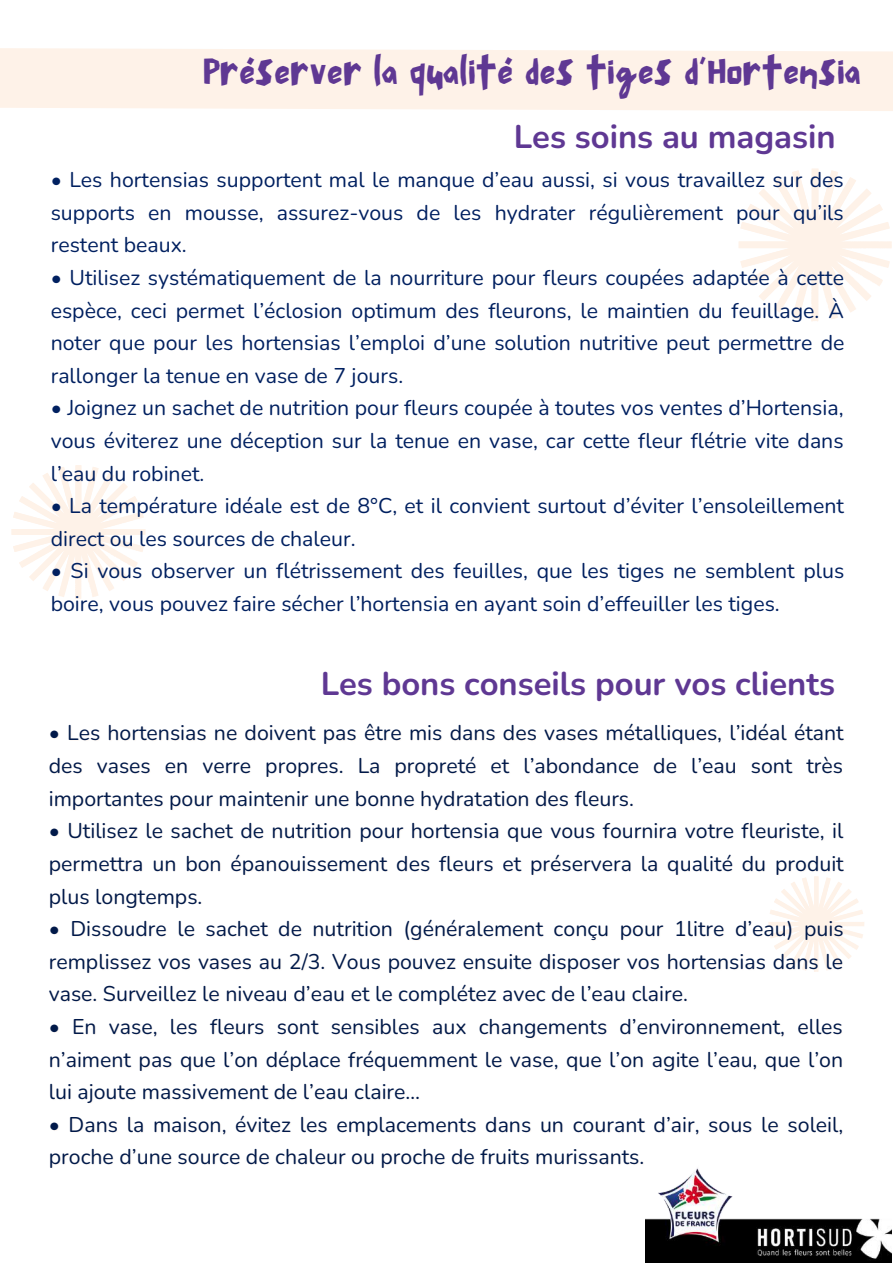
<style>
.page{position:relative;width:893px;height:1264px;background:#fff}
.page>*{position:absolute;margin:0;border:0;box-sizing:border-box;transform-origin:0 0}
.t1{font:37.95px "NF PAGKAKI Regular";color:#5f3893}
.t2{font:700 32.85px "Nunito";color:#5f3893}
.t3{font:21.3px/32.5px "Nunito";color:#011949;text-align:justify}
.t4{font:21.3px/32.5px "Nunito";color:#002060;text-align:justify}
</style>
<div class="page">
<div style="left:0;top:48px;width:892px;height:63px;background:#fef2e8"></div>
<svg style="left:768px;top:876px;width:96px;height:95px"></svg>
<svg style="left:12px;top:465px;width:133px;height:134px"></svg>
<svg style="left:738px;top:169px;width:153px;height:152px"></svg>
<img style="left:645px;top:1168px;width:245px;height:94px">
<h1 class="t1" style="left:203px;top:48px;width:659px">Préserver la qualité des tiges d’Hortensia</h1>
<h2 class="t2" style="left:514px;top:115px;width:323px">Les soins au magasin</h2>
<p class="t4" style="left:51px;top:164px;width:794px">• Les hortensias supportent mal le manque d’eau aussi, si vous travaillez sur des supports en mousse, assurez-vous de les hydrater régulièrement pour qu’ils restent beaux.</p>
<p class="t4" style="left:51px;top:261px;width:795px">• Utilisez systématiquement de la nourriture pour fleurs coupées adaptée à cette espèce, ceci permet l’éclosion optimum des fleurons, le maintien du feuillage. À noter que pour les hortensias l’emploi d’une solution nutritive peut permettre de rallonger la tenue en vase de 7 jours.</p>
<p class="t4" style="left:51px;top:392px;width:794px">• Joignez un sachet de nutrition pour fleurs coupée à toutes vos ventes d’Hortensia, vous éviterez une déception sur la tenue en vase, car cette fleur flétrie vite dans l’eau du robinet.</p>
<p class="t4" style="left:51px;top:490px;width:794px">• La température idéale est de 8°C, et il convient surtout d’éviter l’ensoleillement direct ou les sources de chaleur.</p>
<p class="t4" style="left:51px;top:555px;width:795px">• Si vous observer un flétrissement des feuilles, que les tiges ne semblent plus boire, vous pouvez faire sécher l’hortensia en ayant soin d’effeuiller les tiges.</p>
<h2 class="t2" style="left:321px;top:661px;width:516px">Les bons conseils pour vos clients</h2>
<p class="t3" style="left:49px;top:717px;width:796px">• Les hortensias ne doivent pas être mis dans des vases métalliques, l’idéal étant des vases en verre propres. La propreté et l’abondance de l’eau sont très importantes pour maintenir une bonne hydratation des fleurs.</p>
<p class="t3" style="left:49px;top:815px;width:796px">• Utilisez le sachet de nutrition pour hortensia que vous fournira votre fleuriste, il permettra un bon épanouissement des fleurs et préservera la qualité du produit plus longtemps.</p>
<p class="t3" style="left:49px;top:912px;width:796px">• Dissoudre le sachet de nutrition (généralement conçu pour 1litre d’eau) puis remplissez vos vases au 2/3. Vous pouvez ensuite disposer vos hortensias dans le vase. Surveillez le niveau d’eau et le complétez avec de l’eau claire.</p>
<p class="t3" style="left:49px;top:1010px;width:795px">• En vase, les fleurs sont sensibles aux changements d’environnement, elles n’aiment pas que l’on déplace fréquemment le vase, que l’on agite l’eau, que l’on lui ajoute massivement de l’eau claire…</p>
<p class="t3" style="left:49px;top:1108px;width:796px">• Dans la maison, évitez les emplacements dans un courant d’air, sous le soleil, proche d’une source de chaleur ou proche de fruits murissants.</p>
</div>
